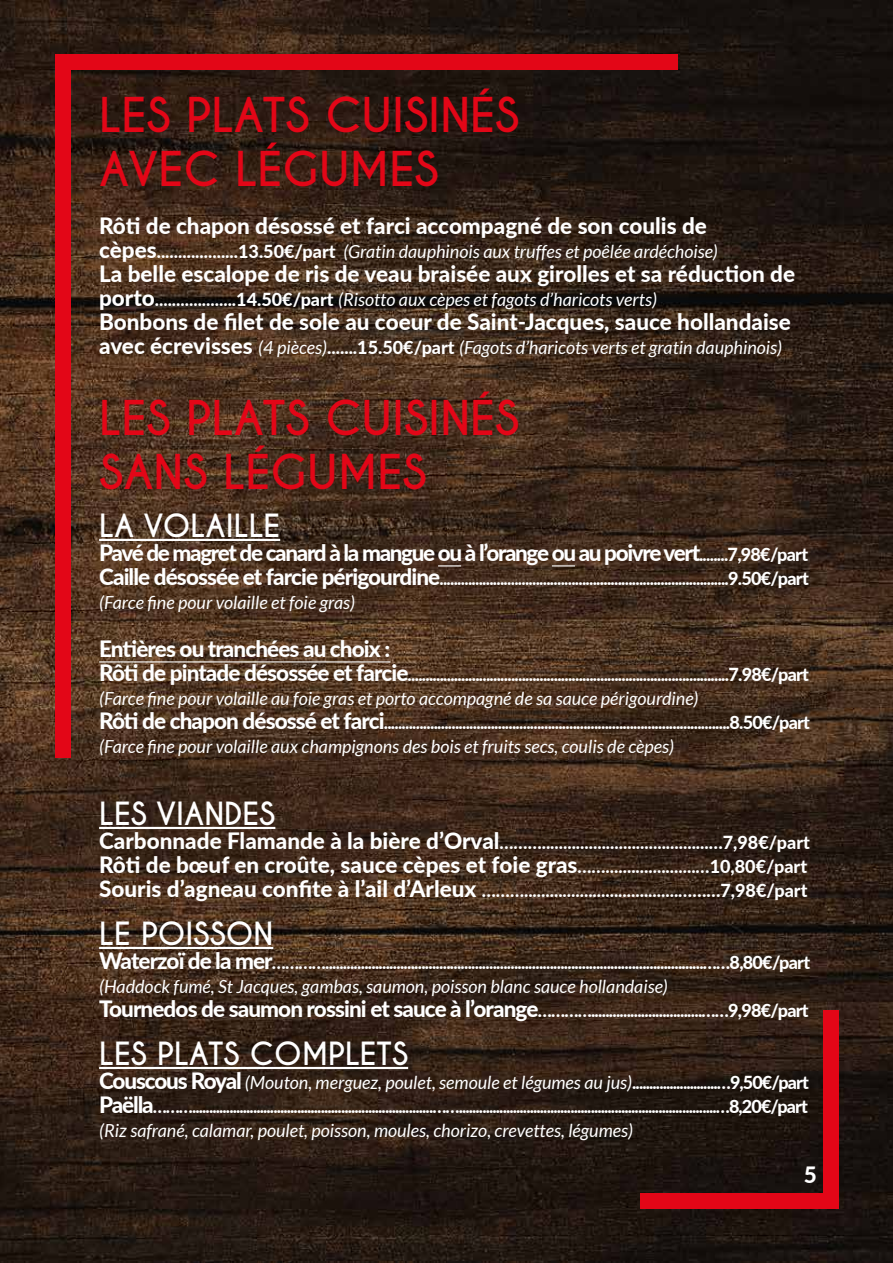
<style>
.page{position:relative;width:893px;height:1263px;background:#fff}
.page>*{position:absolute;margin:0;border:0;box-sizing:border-box;transform-origin:0 0}
.t1{font:700 45px/54px "Caviar Dreams";color:#e30617}
.t2{font:700 30px "Caviar Dreams";color:#fff}
.t3{font:800 22.5px "Lato";color:#fff}
.t4{font:800 22.5px "Lato";letter-spacing:-.06em;color:#fff}
.t5{font:800 22.5px "Lato";letter-spacing:-.04em;color:#fff}
.t6{font:800 18px/24px "Lato";letter-spacing:-.04em;color:#fff}
.t7{font:italic 18px "Lato";color:#fff}
.s1{font-weight:800;font-style:normal;font-size:22.5px}
.s2{font-weight:800;font-style:normal}
.s3{font-size:18px}
.s4{font-size:22.5px}
.s5{font-weight:400;font-style:italic}
</style>
<div class="page">
<img style="left:0;top:0;width:893px;height:1263px">
<hr style="left:99px;top:539px;width:181px;height:2px;background:#fff">
<svg style="left:438px;top:565px;width:23px;height:1px"></svg>
<svg style="left:552px;top:565px;width:23px;height:1px"></svg>
<hr style="left:99px;top:661px;width:291px;height:1px;background:#fff">
<hr style="left:99px;top:827px;width:176px;height:2px;background:#fff">
<hr style="left:99px;top:947px;width:174px;height:2px;background:#fff">
<hr style="left:99px;top:1067px;width:309px;height:2px;background:#fff">
<div style="left:55px;top:54px;width:622px;height:15px;background:#e30617"></div>
<div style="left:55px;top:62px;width:16px;height:696px;background:#e30617"></div>
<div style="left:641px;top:1193px;width:198px;height:16px;background:#e30617"></div>
<div style="left:823px;top:1010px;width:16px;height:198px;background:#e30617"></div>
<h1 class="t1" style="left:99px;top:89px;width:422px">LES PLATS CUISINÉS<br>AVEC LÉGUMES</h1>
<p class="t3" style="left:99px;top:209px;width:609px">Rôti de chapon désossé et farci accompagné de son coulis de</p>
<p class="t7" style="left:99px;top:241px;width:620px"><span class="s1">cèpes</span><span class="s2">...................13.50€/part</span> (Gratin dauphinois aux truffes et poêlée ardéchoise)</p>
<p class="t3" style="left:99px;top:257px;width:698px">La belle escalope de ris de veau braisée aux girolles et sa réduction de</p>
<p class="t7" style="left:99px;top:289px;width:559px"><span class="s1">porto</span><span class="s2">...................14.50€/part</span> (Risotto aux cèpes et fagots d’haricots verts)</p>
<p class="t3" style="left:99px;top:305px;width:693px">Bonbons de filet de sole au coeur de Saint-Jacques, sauce hollandaise</p>
<p class="t7" style="left:99px;top:337px;width:685px"><span class="s1">avec écrevisses</span> (4 pièces)<span class="s2">.......15.50€/part</span> (Fagots d’haricots verts et gratin dauphinois)</p>
<h1 class="t1" style="left:99px;top:392px;width:422px">LES PLATS CUISINÉS<br>SANS LÉGUMES</h1>
<h2 class="t2" style="left:99px;top:507px;width:183px">LA VOLAILLE</h2>
<p class="t4" style="left:99px;top:536px;width:710px">Pavé de magret de canard à la mangue ou à l’orange ou au poivre vert<span class="s3">........7,98€/part</span></p>
<p class="t6" style="left:99px;top:565px;width:711px"><span class="s4">Caille désossée et farcie périgourdine</span>.................................................................................9.50€/part <span class="s5">(Farce fine pour volaille et foie gras)</span></p>
<p class="t5" style="left:99px;top:632px;width:293px">Entières ou tranchées au choix :</p>
<p class="t6" style="left:99px;top:661px;width:712px"><span class="s4">Rôti de pintade désossée et farcie</span>..........................................................................................7.98€/part <span class="s5">(Farce fine pour volaille au foie gras et porto accompagné de sa sauce périgourdine)<br></span><span class="s4">Rôti de chapon désossé et farci</span>.................................................................................................8.50€/part <span class="s5">(Farce fine pour volaille aux champignons des bois et fruits secs, coulis de cèpes)</span></p>
<h2 class="t2" style="left:99px;top:795px;width:178px">LES VIANDES</h2>
<p class="t6" style="left:99px;top:829px;width:712px"><span class="s4">Carbonnade Flamande à la bière d’Orval</span>……….......................................…7,98€/part</p>
<p class="t3" style="left:99px;top:848px;width:709px">Rôti de bœuf en croûte, sauce cèpes et foie gras<span class="s3">…….....................…10,80€/part</span></p>
<p class="t6" style="left:99px;top:877px;width:710px"><span class="s4">Souris d’agneau confite à l’ail d’Arleux</span> ………....................................………7,98€/part</p>
<h2 class="t2" style="left:99px;top:915px;width:176px">LE POISSON</h2>
<p class="t6" style="left:99px;top:949px;width:712px"><span class="s4">Waterzoï de la mer</span>…………..........................................................................................................……8,80€/part <span class="s5">(Haddock fumé, St Jacques, gambas, saumon, poisson blanc sauce hollandaise)<br></span><span class="s4">Tournedos de saumon rossini et sauce à l’orange</span>…………...............................……9,98€/part</p>
<h2 class="t2" style="left:99px;top:1035px;width:311px">LES PLATS COMPLETS</h2>
<p class="t6" style="left:99px;top:1069px;width:711px;text-align:justify"><span class="s4">Couscous Royal</span> <span class="s5">(Mouton, merguez, poulet, semoule et légumes au jus)</span>.........................…9,50€/part <span class="s4">Paëlla</span>……….......................................................................……............................................................................…8,20€/part <span class="s5">(Riz safrané, calamar, poulet, poisson, moules, chorizo, crevettes, légumes)</span></p>
<p class="t3" style="left:804px;top:1158px;width:15px">5</p>
</div>
